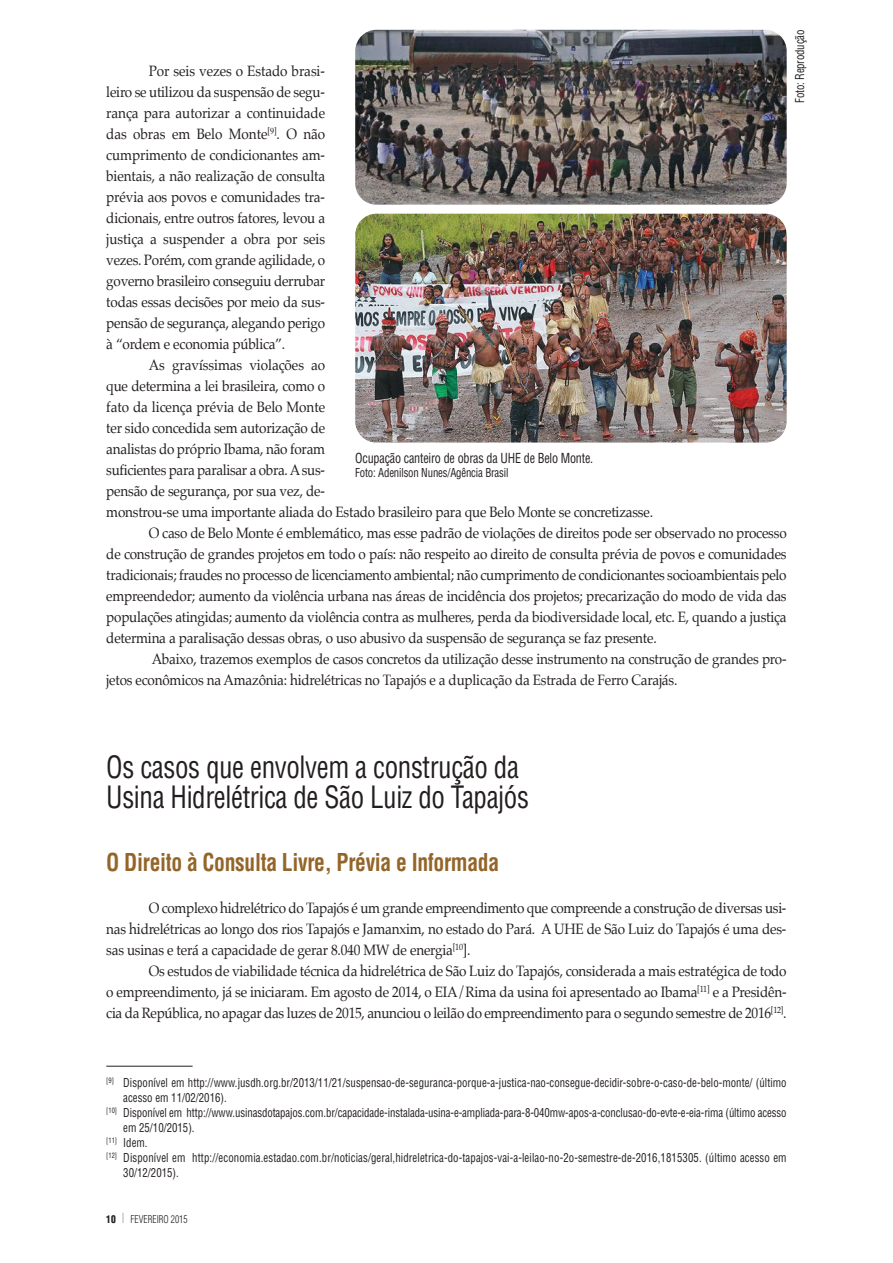
<style>
.page{position:relative;width:893px;height:1263px;background:#fff}
.page>*{position:absolute;margin:0;border:0;box-sizing:border-box;transform-origin:0 0}
.t1{font:condensed 30px/30px "Helvetica";letter-spacing:-.015em;color:#241f1f;scale:.9 1}
.t2{font:700 condensed 24px "Helvetica";letter-spacing:-.015em;color:#946529;scale:.9 1}
.t3{font:15px/21px "Palatino";letter-spacing:-.015em;color:#241f1f;text-align:justify;scale:.9 1}
.t4{font:condensed 13.5px "Helvetica";letter-spacing:-.015em;color:#241f1f;scale:.9 1}
.t5{font:condensed 12px "Helvetica";color:#241f1f;scale:.9 1}
.t6{font:300 condensed 10.5px "Helvetica";color:#241f1f;scale:.9 1}
.s1{font-weight:900}
.s2{font-size:13.5px;color:#969698}
</style>
<div class="page">
<img style="left:355px;top:30px;width:432px;height:175px;border-radius:21px">
<img style="left:355px;top:214px;width:432px;height:228px;border-radius:21px">
<hr style="left:106px;top:1066px;width:87px;height:1px;background:#241f1f">
<p class="t3" style="left:106px;top:62px;width:245px;text-indent:43px">Por seis vezes o Estado brasi&shy;leiro se utilizou da suspensão de segu&shy;rança para autorizar a continuidade das obras em Belo Monte<sup>[9]</sup>. O não cumprimento de condicionantes am&shy;bientais, a não realização de consulta prévia aos povos e comunidades tra&shy;dicionais, entre outros fatores, levou a justiça a suspender a obra por seis vezes. Porém, com grande agilidade, o governo brasileiro conseguiu derrubar todas essas decisões por meio da sus&shy;pensão de segurança, alegando perigo à “ordem e economia pública”.</p>
<p class="t3" style="left:149px;top:356px;width:197px">As gravíssimas violações ao</p>
<p class="t3" style="left:106px;top:377px;width:245px">que determina a lei brasileira, como o</p>
<p class="t3" style="left:106px;top:398px;width:245px">fato da licença prévia de Belo Monte</p>
<p class="t3" style="left:106px;top:419px;width:245px">ter sido concedida sem autorização de</p>
<p class="t3" style="left:106px;top:440px;width:245px">analistas do próprio Ibama, não foram</p>
<p class="t3" style="left:106px;top:461px;width:244px">suficientes para paralisar a obra. A sus-</p>
<p class="t3" style="left:106px;top:482px;width:244px">pensão de segurança, por sua vez, de-</p>
<p class="t3" style="left:106px;top:503px;width:609px">monstrou-se uma importante aliada do Estado brasileiro para que Belo Monte se concretizasse.</p>
<p class="t3" style="left:149px;top:524px;width:710px">O caso de Belo Monte é emblemático, mas esse padrão de violações de direitos pode ser observado no processo</p>
<p class="t3" style="left:106px;top:545px;width:757px">de construção de grandes projetos em todo o país: não respeito ao direito de consulta prévia de povos e comunidades</p>
<p class="t3" style="left:106px;top:566px;width:757px">tradicionais; fraudes no processo de licenciamento ambiental; não cumprimento de condicionantes socioambientais pelo</p>
<p class="t3" style="left:106px;top:587px;width:757px">empreendedor; aumento da violência urbana nas áreas de incidência dos projetos; precarização do modo de vida das</p>
<p class="t3" style="left:106px;top:608px;width:757px">populações atingidas; aumento da violência contra as mulheres, perda da biodiversidade local, etc. E, quando a justiça</p>
<p class="t3" style="left:106px;top:629px;width:613px">determina a paralisação dessas obras, o uso abusivo da suspensão de segurança se faz presente.</p>
<p class="t3" style="left:152px;top:650px;width:707px">Abaixo, trazemos exemplos de casos concretos da utilização desse instrumento na construção de grandes pro-</p>
<p class="t3" style="left:106px;top:671px;width:636px">jetos econômicos na Amazônia: hidrelétricas no Tapajós e a duplicação da Estrada de Ferro Carajás.</p>
<p class="t4" style="left:355px;top:450px;width:266px">Ocupação canteiro de obras da UHE de Belo Monte.</p>
<p class="t5" style="left:355px;top:465px;width:172px">Foto: Adenilson Nunes/Agência Brasil</p>
<p class="t5" style="left:793px;top:103px;width:83px;rotate:-90deg">Foto: Reprodução</p>
<h1 class="t1" style="left:106px;top:753px;width:471px">Os casos que envolvem a construção da<br>Usina Hidrelétrica de São Luiz do Tapajós</h1>
<h2 class="t2" style="left:106px;top:849px;width:438px">O Direito à Consulta Livre, Prévia e Informada</h2>
<p class="t3" style="left:106px;top:899px;width:757px;text-indent:43px">O complexo hidrelétrico do Tapajós é um grande empreendimento que compreende a construção de diversas usi&shy;nas hidrelétricas ao longo dos rios Tapajós e Jamanxim, no estado do Pará. A UHE de São Luiz do Tapajós é uma des&shy;sas usinas e terá a capacidade de gerar 8.040 MW de energia<sup>[10</sup>].</p>
<p class="t3" style="left:106px;top:962px;width:757px;text-indent:43px">Os estudos de viabilidade técnica da hidrelétrica de São Luiz do Tapajós, considerada a mais estratégica de todo o empreendimento, já se iniciaram. Em agosto de 2014, o EIA/Rima da usina foi apresentado ao Ibama<sup>[11]</sup> e a Presidên&shy;cia da República, no apagar das luzes de 2015, anunciou o leilão do empreendimento para o segundo semestre de 2016<sup>[12]</sup>.</p>
<p class="t5" style="left:106px;top:1075px;width:757px"><sup>[9]</sup> Disponível em http://www.jusdh.org.br/2013/11/21/suspensao-de-seguranca-porque-a-justica-nao-consegue-decidir-sobre-o-caso-de-belo-monte/ (último</p>
<p class="t5" style="left:123px;top:1090px;width:116px">acesso em 11/02/2016).</p>
<p class="t5" style="left:106px;top:1105px;width:757px"><sup>[10]</sup> Disponível em http://www.usinasdotapajos.com.br/capacidade-instalada-usina-e-ampliada-para-8-040mw-apos-a-conclusao-do-evte-e-eia-rima (último acesso</p>
<p class="t5" style="left:123px;top:1120px;width:81px">em 25/10/2015).</p>
<p class="t5" style="left:106px;top:1135px;width:47px"><sup>[11]</sup> Idem.</p>
<p class="t5" style="left:106px;top:1150px;width:757px"><sup>[12]</sup> Disponível em http://economia.estadao.com.br/noticias/geral,hidreletrica-do-tapajos-vai-a-leilao-no-2o-semestre-de-2016,1815305. (último acesso em</p>
<p class="t5" style="left:123px;top:1165px;width:63px">30/12/2015).</p>
<p class="t6" style="left:106px;top:1213px;width:92px"><span class="s1">10</span> <span class="s2">l</span> FEVEREIRO 2015</p>
</div>
